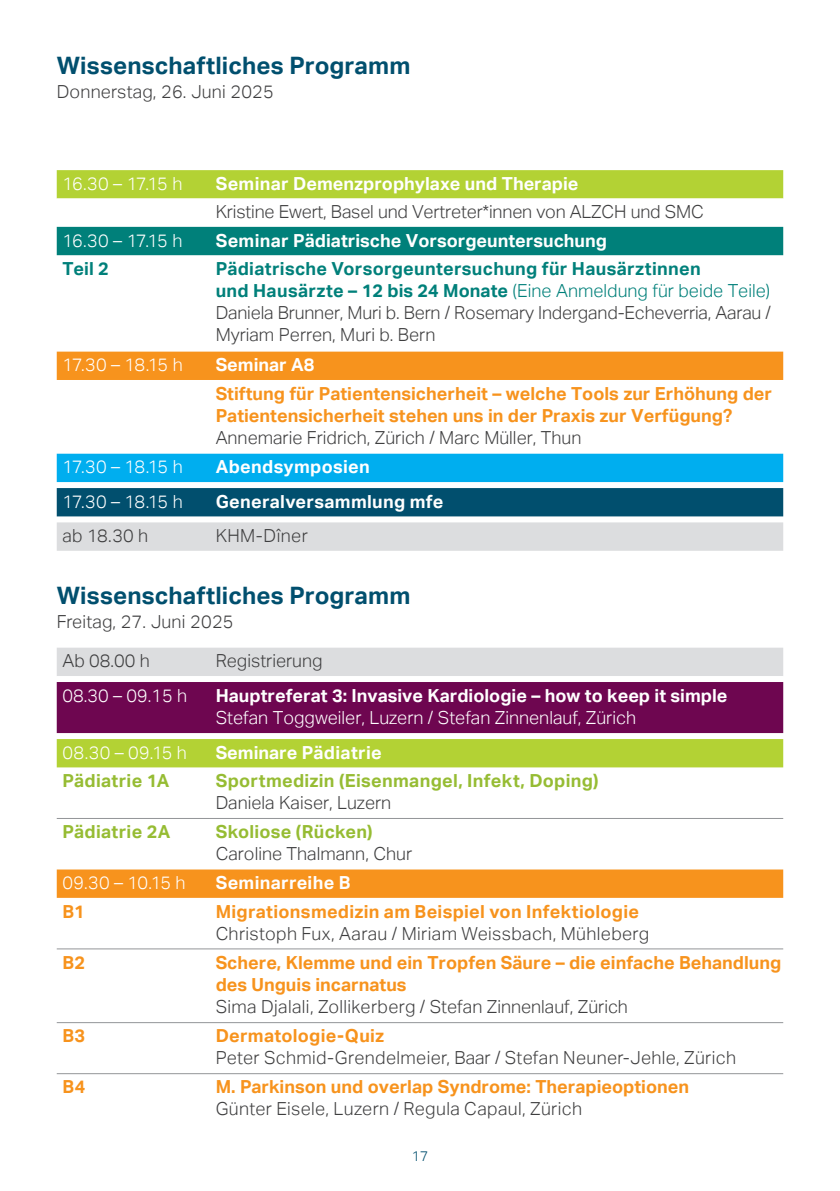
<style>
.page{position:relative;width:840px;height:1191px;background:#fff}
.page>*{position:absolute;margin:0;border:0;box-sizing:border-box;transform-origin:0 0}
.t1{font:700 24px "Aktiv Grotesk";letter-spacing:.005em;color:#014f6e}
.t2{font:300 18px/22px "Aktiv Grotesk";color:#3e3e3f}
.t3{font:700 18px/22px "Aktiv Grotesk";color:#f7931d}
.t4{font:700 18px "Aktiv Grotesk";color:#fff}
.t5{font:300 18px "Aktiv Grotesk";letter-spacing:.02em;color:#3e3e3f}
.t6{font:300 18px "Aktiv Grotesk";color:#fff}
.t7{font:700 18px "Aktiv Grotesk";letter-spacing:.015em;color:#96bc33}
.t8{font:700 18px "Aktiv Grotesk";letter-spacing:.02em;color:#fff}
.t9{font:700 18px "Aktiv Grotesk";color:#00807a}
.t10{font:300 14px "Aktiv Grotesk";color:#014f6e}
.s1{font-weight:700;color:#00807a}
.s2{color:#00807a}
</style>
<div class="page">
<div style="left:57px;top:170px;width:725px;height:28px;background:#b3d234"></div>
<svg style="left:57px;top:198px;width:725px;height:319px"></svg>
<div style="left:57px;top:227px;width:725px;height:28px;background:#00807a"></div>
<div style="left:57px;top:351px;width:725px;height:29px;background:#f7931d"></div>
<div style="left:57px;top:454px;width:725px;height:28px;background:#00aeef"></div>
<div style="left:57px;top:488px;width:725px;height:28px;background:#014f6e"></div>
<div style="left:57px;top:522px;width:725px;height:29px;background:#dcdddf"></div>
<div style="left:57px;top:647px;width:725px;height:29px;background:#dcdddf"></div>
<svg style="left:57px;top:733px;width:725px;height:35px"></svg>
<div style="left:57px;top:682px;width:725px;height:51px;background:#6e0650"></div>
<div style="left:57px;top:739px;width:725px;height:28px;background:#b3d234"></div>
<div style="left:57px;top:869px;width:725px;height:29px;background:#f7931d"></div>
<hr style="left:57px;top:818px;width:153px;height:1px;background:#939598">
<hr style="left:210px;top:818px;width:572px;height:1px;background:#939598">
<hr style="left:57px;top:948px;width:153px;height:1px;background:#939598">
<hr style="left:210px;top:948px;width:572px;height:1px;background:#939598">
<hr style="left:57px;top:1022px;width:153px;height:1px;background:#939598">
<hr style="left:210px;top:1022px;width:572px;height:1px;background:#939598">
<hr style="left:57px;top:1073px;width:153px;height:1px;background:#939598">
<hr style="left:210px;top:1073px;width:572px;height:1px;background:#939598">
<h1 class="t1" style="left:57px;top:52px;width:355px">Wissenschaftliches Programm</h1>
<p class="t2" style="left:57px;top:81px;width:218px">Donnerstag, 26. Juni 2025</p>
<p class="t6" style="left:62px;top:173px;width:121px">16.30 – 17.15 h</p>
<p class="t4" style="left:215px;top:173px;width:364px">Seminar Demenzprophylaxe und Therapie</p>
<p class="t2" style="left:215px;top:201px;width:489px">Kristine Ewert, Basel und Vertreter*innen von ALZCH und SMC</p>
<p class="t6" style="left:62px;top:230px;width:121px">16.30 – 17.15 h</p>
<p class="t4" style="left:215px;top:230px;width:392px">Seminar Pädiatrische Vorsorgeuntersuchung</p>
<p class="t9" style="left:62px;top:258px;width:48px">Teil 2</p>
<p class="t2" style="left:215px;top:258px;width:556px"><span class="s1">Pädiatrische Vorsorgeuntersuchung für Hausärztinnen<br>und Hausärzte – 12 bis 24 Monate</span> <span class="s2">(Eine Anmeldung für beide Teile)<br></span>Daniela Brunner, Muri b. Bern / Rosemary Indergand-Echeverria, Aarau / Myriam Perren, Muri b. Bern</p>
<p class="t6" style="left:62px;top:354px;width:122px">17.30 – 18.15 h</p>
<p class="t4" style="left:215px;top:354px;width:100px">Seminar A8</p>
<p class="t3" style="left:215px;top:382px;width:557px">Stiftung für Patientensicherheit – welche Tools zur Erhöhung der<br>Patientensicherheit stehen uns in der Praxis zur Verfügung?</p>
<p class="t2" style="left:215px;top:426px;width:367px">Annemarie Fridrich, Zürich / Marc Müller, Thun</p>
<p class="t6" style="left:62px;top:456px;width:122px">17.30 – 18.15 h</p>
<p class="t8" style="left:215px;top:456px;width:155px">Abendsymposien</p>
<p class="t6" style="left:62px;top:491px;width:122px">17.30 – 18.15 h</p>
<p class="t8" style="left:215px;top:491px;width:229px">Generalversammlung mfe</p>
<p class="t2" style="left:62px;top:525px;width:87px">ab 18.30 h</p>
<p class="t5" style="left:215px;top:525px;width:93px">KHM-Dîner</p>
<h1 class="t1" style="left:57px;top:581px;width:355px">Wissenschaftliches Programm</h1>
<p class="t2" style="left:57px;top:610px;width:178px">Freitag, 27. Juni 2025</p>
<p class="t2" style="left:62px;top:650px;width:89px">Ab 08.00 h</p>
<p class="t2" style="left:215px;top:650px;width:108px">Registrierung</p>
<p class="t6" style="left:62px;top:685px;width:126px">08.30 – 09.15 h</p>
<p class="t4" style="left:215px;top:685px;width:513px">Hauptreferat 3: Invasive Kardiologie – how to keep it simple</p>
<p class="t6" style="left:215px;top:707px;width:421px">Stefan Toggweiler, Luzern / Stefan Zinnenlauf, Zürich</p>
<p class="t6" style="left:62px;top:742px;width:126px">08.30 – 09.15 h</p>
<p class="t4" style="left:215px;top:742px;width:167px">Seminare Pädiatrie</p>
<p class="t7" style="left:62px;top:770px;width:108px">Pädiatrie 1A</p>
<p class="t7" style="left:215px;top:770px;width:384px">Sportmedizin (Eisenmangel, Infekt, Doping)</p>
<p class="t2" style="left:215px;top:792px;width:177px">Daniela Kaiser, Luzern</p>
<p class="t7" style="left:62px;top:821px;width:109px">Pädiatrie 2A</p>
<p class="t7" style="left:215px;top:821px;width:158px">Skoliose (Rücken)</p>
<p class="t2" style="left:215px;top:843px;width:198px">Caroline Thalmann, Chur</p>
<p class="t6" style="left:62px;top:872px;width:124px">09.30 – 10.15 h</p>
<p class="t4" style="left:215px;top:872px;width:136px">Seminarreihe B</p>
<p class="t3" style="left:62px;top:900px;width:24px">B1</p>
<p class="t3" style="left:215px;top:900px;width:425px">Migrationsmedizin am Beispiel von Infektiologie</p>
<p class="t5" style="left:215px;top:922px;width:435px">Christoph Fux, Aarau / Miriam Weissbach, Mühleberg</p>
<p class="t3" style="left:62px;top:951px;width:24px">B2</p>
<p class="t3" style="left:215px;top:951px;width:567px">Schere, Klemme und ein Tropfen Säure – die einfache Behandlung des Unguis incarnatus</p>
<p class="t2" style="left:215px;top:995px;width:413px">Sima Djalali, Zollikerberg / Stefan Zinnenlauf, Zürich</p>
<p class="t3" style="left:62px;top:1025px;width:24px">B3</p>
<p class="t3" style="left:215px;top:1025px;width:170px">Dermatologie-Quiz</p>
<p class="t5" style="left:215px;top:1047px;width:521px">Peter Schmid-Grendelmeier, Baar / Stefan Neuner-Jehle, Zürich</p>
<p class="t3" style="left:62px;top:1076px;width:24px">B4</p>
<p class="t3" style="left:215px;top:1076px;width:474px">M. Parkinson und overlap Syndrome: Therapieoptionen</p>
<p class="t5" style="left:215px;top:1098px;width:367px">Günter Eisele, Luzern / Regula Capaul, Zürich</p>
<p class="t10" style="left:411px;top:1148px;width:18px">17</p>
</div>
